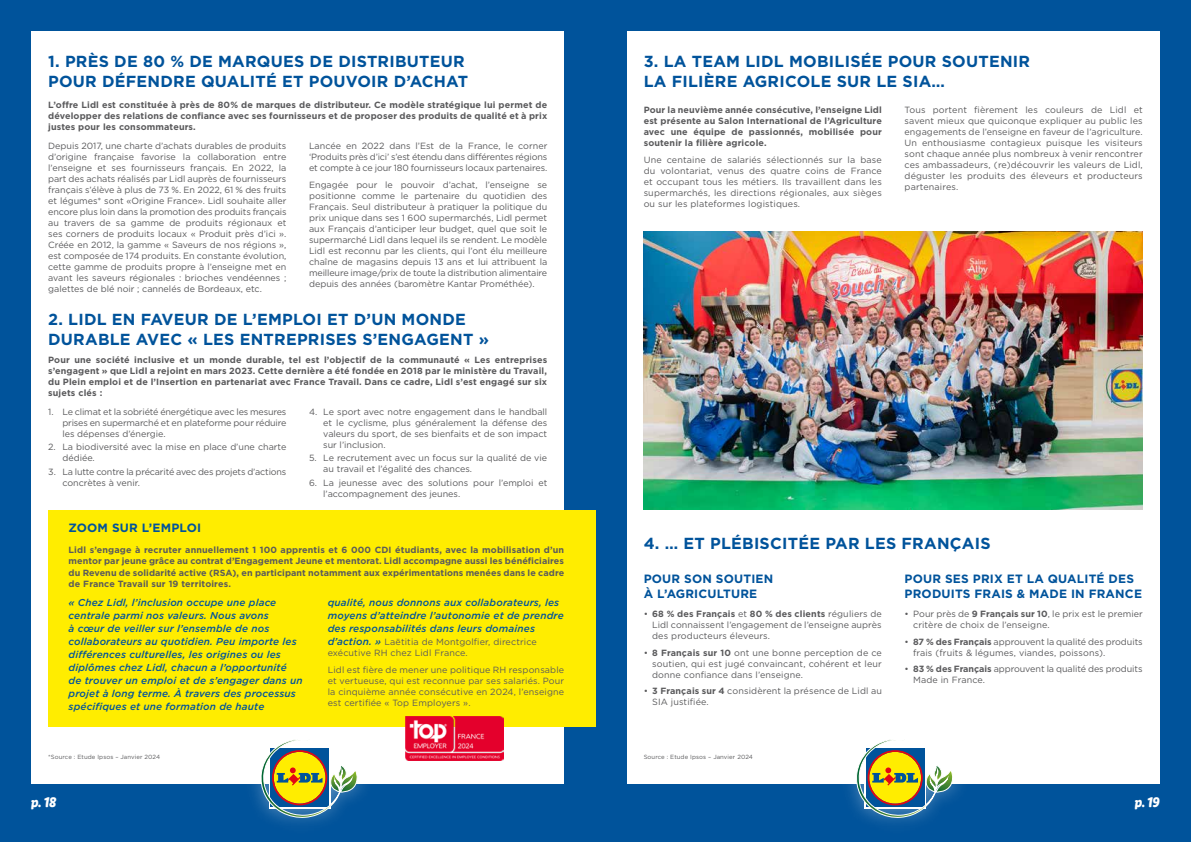
<style>
.page{position:relative;width:1191px;height:842px;background:#fff}
.page>*{position:absolute;margin:0;border:0;box-sizing:border-box;transform-origin:0 0}
.t1{font:700 16px/20px "Gotham";letter-spacing:.015em;color:#00539b}
.t2{font:14px "Lidl Font Script Pro";color:#fff}
.t3{font:700 12px/15px "Gotham";letter-spacing:.015em;color:#00539b}
.t4{font:italic 500 10px/13px "Gotham";letter-spacing:.015em;color:#00539b}
.t5{font:9px/11px "Gotham";color:#5a5a5c;text-align:justify}
.t6{font:700 9px/11px "Gotham";letter-spacing:.015em;color:#5a5a5c;text-align:justify}
.t7{font:6px "Gotham";letter-spacing:.015em;color:#5a5a5c}
.s1{font-weight:500;font-style:italic;font-size:10px;color:#00539b}
.s2{font-weight:700}
</style>
<div class="page">
<div style="left:595px;top:0;width:596px;height:842px;background:#00539b"></div>
<div style="left:627px;top:32px;width:532px;height:752px;background:#fff"></div>
<div style="left:0;top:0;width:595px;height:842px;background:#00539b"></div>
<div style="left:31px;top:32px;width:533px;height:752px;background:#fff"></div>
<div style="left:838px;top:721px;width:132px;height:114px;background:#fff;opacity:.4"></div>
<svg style="left:855px;top:739px;width:100px;height:79px"></svg>
<div style="left:243px;top:721px;width:132px;height:114px;background:#fff;opacity:.4"></div>
<svg style="left:260px;top:739px;width:99px;height:79px"></svg>
<div style="left:48px;top:510px;width:547px;height:216px;background:#ffed00"></div>
<img style="left:405px;top:716px;width:98px;height:45px">
<img style="left:643px;top:232px;width:499px;height:277px">
<h1 class="t1" style="left:48px;top:52px;width:421px">1. PRÈS DE 80 % DE MARQUES DE DISTRIBUTEUR<br>POUR DÉFENDRE QUALITÉ ET POUVOIR D’ACHAT</h1>
<h1 class="t1" style="left:643px;top:52px;width:388px">3. LA TEAM LIDL MOBILISÉE POUR SOUTENIR<br>LA FILIÈRE AGRICOLE SUR LE SIA…</h1>
<p class="t6" style="left:48px;top:99px;width:500px">L’offre Lidl est constituée à près de 80% de marques de distributeur. Ce modèle stratégique lui permet de développer des relations de confiance avec ses fournisseurs et de proposer des produits de qualité et à prix justes pour les consommateurs.</p>
<p class="t5" style="left:48px;top:140px;width:240px">Depuis 2017, une charte d’achats durables de produits d’origine française favorise la collaboration entre l’enseigne et ses fournisseurs français. En 2022, la part des achats réalisés par Lidl auprès de fournisseurs français s’élève à plus de 73 %. En 2022, 61 % des fruits et légumes* sont «Origine France». Lidl souhaite aller encore plus loin dans la promotion des produits français au travers de sa gamme de produits régionaux et ses corners de produits locaux « Produit près d’ici ».<br>Créée en 2012, la gamme « Saveurs de nos régions », est composée de 174 produits. En constante évolution, cette gamme de produits propre à l’enseigne met en avant les saveurs régionales : brioches vendéennes ; galettes de blé noir ; cannelés de Bordeaux, etc.</p>
<p class="t5" style="left:309px;top:140px;width:240px">Lancée en 2022 dans l’Est de la France, le corner ‘Produits près d’ici’ s’est étendu dans différentes régions et compte à ce jour 180 fournisseurs locaux partenaires.</p>
<p class="t5" style="left:309px;top:179px;width:240px">Engagée pour le pouvoir d’achat, l’enseigne se positionne comme le partenaire du quotidien des Français. Seul distributeur à pratiquer la politique du prix unique dans ses 1 600 supermarchés, Lidl permet aux Français d’anticiper leur budget, quel que soit le supermarché Lidl dans lequel ils se rendent. Le modèle Lidl est reconnu par les clients, qui l’ont élu meilleure chaîne de magasins depuis 13 ans et lui attribuent la meilleure image/prix de toute la distribution alimentaire depuis des années (baromètre Kantar Prométhée).</p>
<h1 class="t1" style="left:48px;top:309px;width:442px">2. LIDL EN FAVEUR DE L’EMPLOI ET D’UN MONDE<br>DURABLE AVEC « LES ENTREPRISES S’ENGAGENT »</h1>
<p class="t6" style="left:48px;top:355px;width:500px">Pour une société inclusive et un monde durable, tel est l’objectif de la communauté « Les entreprises s’engagent » que Lidl a rejoint en mars 2023. Cette dernière a été fondée en 2018 par le ministère du Travail, du Plein emploi et de l’Insertion en partenariat avec France Travail. Dans ce cadre, Lidl s’est engagé sur six sujets clés :</p>
<p class="t5" style="left:62px;top:406px;width:225px;text-indent:-14px">1. Le climat et la sobriété énergétique avec les mesures prises en supermarché et en plateforme pour réduire les dépenses d’énergie.</p>
<p class="t5" style="left:62px;top:441px;width:225px;text-indent:-14px">2. La biodiversité avec la mise en place d’une charte dédiée.</p>
<p class="t5" style="left:62px;top:466px;width:225px;text-indent:-14px">3. La lutte contre la précarité avec des projets d’actions concrètes à venir.</p>
<p class="t5" style="left:323px;top:406px;width:225px;text-indent:-14px">4. Le sport avec notre engagement dans le handball et le cyclisme, plus généralement la défense des valeurs du sport, de ses bienfaits et de son impact sur l’inclusion.</p>
<p class="t5" style="left:323px;top:452px;width:225px;text-indent:-14px">5. Le recrutement avec un focus sur la qualité de vie au travail et l’égalité des chances.</p>
<p class="t5" style="left:323px;top:477px;width:225px;text-indent:-14px">6. La jeunesse avec des solutions pour l’emploi et l’accompagnement des jeunes.</p>
<h3 class="t3" style="left:69px;top:521px;width:134px">ZOOM SUR L’EMPLOI</h3>
<p class="t6" style="left:69px;top:543px;width:497px;line-height:11.5px">Lidl s’engage à recruter annuellement 1 100 apprentis et 6 000 CDI étudiants, avec la mobilisation d’un mentor par jeune grâce au contrat d’Engagement Jeune et mentorat. Lidl accompagne aussi les bénéficiaires du Revenu de solidarité active (RSA), en participant notamment aux expérimentations menées dans le cadre de France Travail sur 19 territoires.</p>
<p class="t4" style="left:69px;top:596px;width:235px">« Chez Lidl, l’inclusion occupe une place centrale parmi nos valeurs. Nous avons<br>à cœur de veiller sur l’ensemble de nos collaborateurs au quotidien. Peu importe les différences culturelles, les origines ou les diplômes chez Lidl, chacun a l’opportunité<br>de trouver un emploi et de s’engager dans un projet à long terme. À travers des processus spécifiques et une formation de haute</p>
<p class="t4" style="left:328px;top:596px;width:238px">qualité, nous donnons aux collaborateurs, les moyens d’atteindre l’autonomie et de prendre des responsabilités dans leurs domaines</p>
<p class="t5" style="left:328px;top:636px;width:211px"><span class="s1">d’action. »</span> Laëtitia de Montgolfier, directrice exécutive RH chez Lidl France.</p>
<p class="t5" style="left:328px;top:664px;width:238px">Lidl est fière de mener une politique RH responsable et vertueuse, qui est reconnue par ses salariés. Pour la cinquième année consécutive en 2024, l’enseigne est certifiée « Top Employers ».</p>
<p class="t6" style="left:643px;top:104px;width:240px">Pour la neuvième année consécutive, l’enseigne Lidl est présente au Salon International de l’Agriculture avec une équipe de passionnés, mobilisée pour soutenir la filière agricole.</p>
<p class="t5" style="left:643px;top:154px;width:240px">Une centaine de salariés sélectionnés sur la base du volontariat, venus des quatre coins de France et occupant tous les métiers. Ils travaillent dans les supermarchés, les directions régionales, aux sièges ou sur les plateformes logistiques.</p>
<p class="t5" style="left:904px;top:104px;width:240px">Tous portent fièrement les couleurs de Lidl et savent mieux que quiconque expliquer au public les engagements de l’enseigne en faveur de l’agriculture.<br>Un enthousiasme contagieux puisque les visiteurs sont chaque année plus nombreux à venir rencontrer ces ambassadeurs, (re)découvrir les valeurs de Lidl, déguster les produits des éleveurs et producteurs partenaires.</p>
<h1 class="t1" style="left:643px;top:533px;width:348px">4. … ET PLÉBISCITÉE PAR LES FRANÇAIS</h1>
<h3 class="t3" style="left:643px;top:571px;width:131px">POUR SON SOUTIEN<br>À L’AGRICULTURE</h3>
<p class="t5" style="left:652px;top:608px;width:231px;text-indent:-9px">• <span class="s2">68 % des Français</span> et <span class="s2">80 % des clients</span> réguliers de Lidl connaissent l’engagement de l’enseigne auprès des producteurs éleveurs.</p>
<p class="t5" style="left:652px;top:647px;width:231px;text-indent:-9px">• <span class="s2">8 Français sur 10</span> ont une bonne perception de ce soutien, qui est jugé convaincant, cohérent et leur donne confiance dans l’enseigne.</p>
<p class="t5" style="left:652px;top:685px;width:231px;text-indent:-9px">• <span class="s2">3 Français sur 4</span> considèrent la présence de Lidl au<br>SIA justifiée.</p>
<h3 class="t3" style="left:904px;top:571px;width:239px">POUR SES PRIX ET LA QUALITÉ DES<br>PRODUITS FRAIS &amp; MADE IN FRANCE</h3>
<p class="t5" style="left:913px;top:608px;width:231px;text-indent:-9px">• Pour près de <span class="s2">9 Français sur 10</span>, le prix est le premier critère de choix de l’enseigne.</p>
<p class="t5" style="left:913px;top:636px;width:231px;text-indent:-9px">• <span class="s2">87 % des Français</span> approuvent la qualité des produits frais (fruits &amp; légumes, viandes, poissons).</p>
<p class="t5" style="left:913px;top:663px;width:231px;text-indent:-9px">• <span class="s2">83 % des Français</span> approuvent la qualité des produits<br>Made in France.</p>
<p class="t7" style="left:48px;top:753px;width:113px">*Source : Etude Ipsos – Janvier 2024</p>
<p class="t7" style="left:643px;top:753px;width:111px">Source : Etude Ipsos – Janvier 2024</p>
<h2 class="t2" style="left:31px;top:794px;width:26px">p. 18</h2>
<h2 class="t2" style="left:1134px;top:794px;width:26px">p. 19</h2>
</div>
